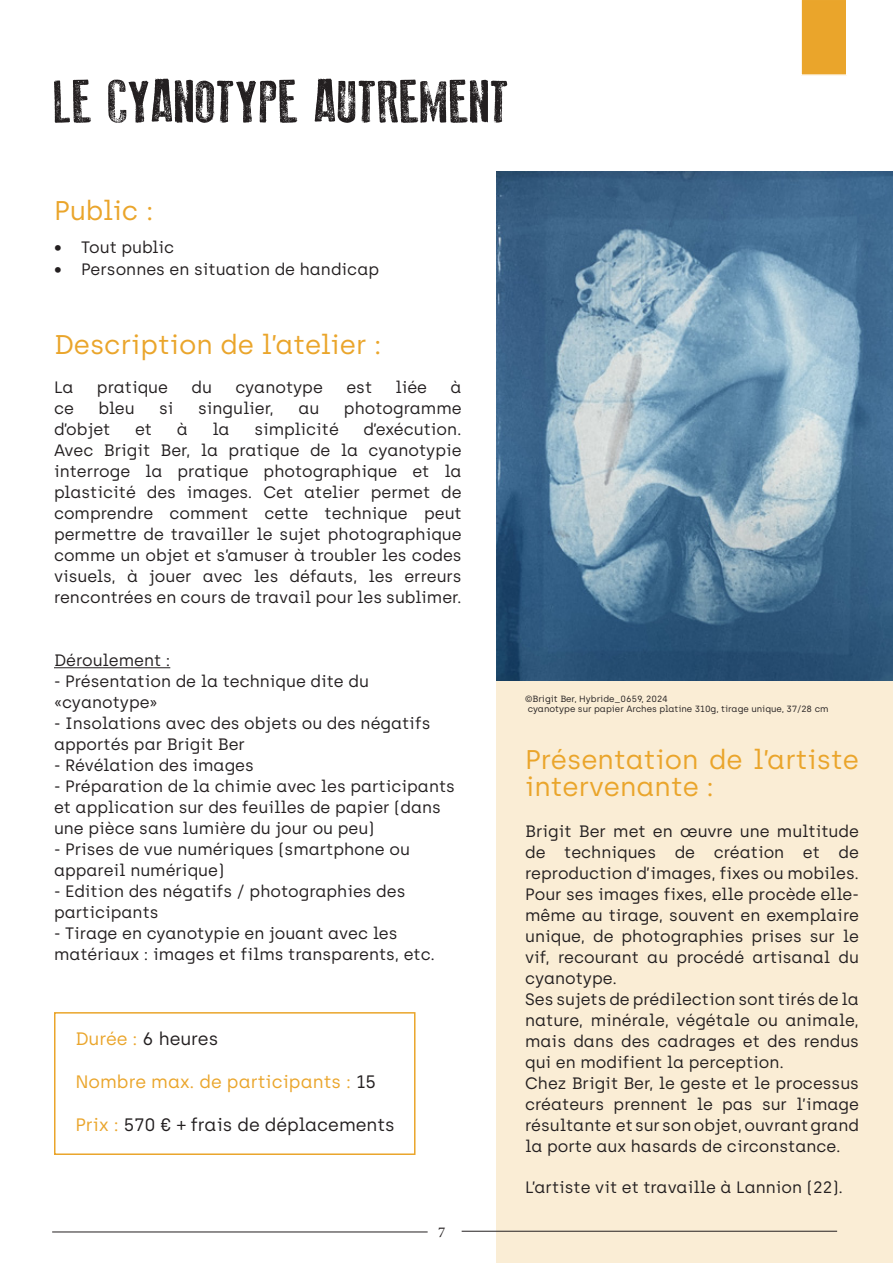
<style>
.page{position:relative;width:893px;height:1263px;background:#fff}
.page>*{position:absolute;margin:0;border:0;box-sizing:border-box;transform-origin:0 0}
.t1{font:60px "Old Press";color:#231f20}
.t2{font:27px/27px "Archia";color:#eaa52b}
.t3{font:18px "Archia";color:#231f20}
.t4{font:18px "Archia";color:#eaa52b}
.t5{font:16.5px/21px "Archia";color:#231f20}
.t6{font:15px "Minion Pro";color:#231f20}
.t7{font:9px "Archia";color:#231f20}
.s1{color:#eaa52b}
.s2{color:#231f20}
</style>
<div class="page">
<div style="left:496px;top:234px;width:397px;height:1029px;background:#faedd5"></div>
<img style="left:496px;top:171px;width:397px;height:510px">
<hr style="left:54px;top:667px;width:116px;height:1px;background:#231f20">
<div style="left:801px;top:0;width:46px;height:76px;background:#eaa52b"></div>
<hr style="left:52px;top:1232px;width:376px;height:1px;background:#231f20">
<hr style="left:462px;top:1231px;width:375px;height:1px;background:#231f20">
<div style="left:54px;top:1012px;width:361px;height:143px;border:2px solid #eaa52b"></div>
<p class="t1" style="left:54px;top:68px;width:458px">LE CYANOTYPE AUTREMENT</p>
<p class="t2" style="left:54px;top:197px;width:101px">Public :</p>
<p class="t5" style="left:54px;top:237px;width:122px">• Tout public</p>
<p class="t5" style="left:54px;top:258px;width:327px">• Personnes en situation de handicap</p>
<p class="t2" style="left:54px;top:331px;width:329px">Description de l’atelier :</p>
<p class="t5" style="left:54px;top:377px;width:21px">La</p>
<p class="t5" style="left:97px;top:377px;width:73px">pratique</p>
<p class="t5" style="left:191px;top:377px;width:22px">du</p>
<p class="t5" style="left:235px;top:377px;width:89px">cyanotype</p>
<p class="t5" style="left:346px;top:377px;width:27px">est</p>
<p class="t5" style="left:396px;top:377px;width:33px">liée</p>
<p class="t5" style="left:451px;top:377px;width:13px">à</p>
<p class="t5" style="left:54px;top:398px;width:21px">ce</p>
<p class="t5" style="left:98px;top:398px;width:38px">bleu</p>
<p class="t5" style="left:159px;top:398px;width:16px">si</p>
<p class="t5" style="left:198px;top:398px;width:77px">singulier,</p>
<p class="t5" style="left:299px;top:398px;width:22px">au</p>
<p class="t5" style="left:344px;top:398px;width:119px">photogramme</p>
<p class="t5" style="left:54px;top:419px;width:58px">d’objet</p>
<p class="t5" style="left:135px;top:419px;width:19px">et</p>
<p class="t5" style="left:177px;top:419px;width:13px">à</p>
<p class="t5" style="left:212px;top:419px;width:19px">la</p>
<p class="t5" style="left:254px;top:419px;width:86px">simplicité</p>
<p class="t5" style="left:54px;top:419px;width:409px;text-align:justify;text-indent:310px">d’exécution.<br>Avec Brigit Ber, la pratique de la cyanotypie interroge la pratique photographique et la plasticité des images. Cet atelier permet de comprendre comment cette technique peut permettre de travailler le sujet photographique comme un objet et s’amuser à troubler les codes visuels, à jouer avec les défauts, les erreurs rencontrées en cours de travail pour les sublimer.</p>
<p class="t5" style="left:54px;top:650px;width:118px">Déroulement :</p>
<p class="t5" style="left:54px;top:671px;width:316px">- Présentation de la technique dite du «cyanotype»</p>
<p class="t5" style="left:54px;top:713px;width:378px">- Insolations avec des objets ou des négatifs apportés par Brigit Ber</p>
<p class="t5" style="left:54px;top:755px;width:201px">- Révélation des images</p>
<p class="t5" style="left:54px;top:776px;width:402px">- Préparation de la chimie avec les participants et application sur des feuilles de papier (dans une pièce sans lumière du jour ou peu)</p>
<p class="t5" style="left:54px;top:839px;width:357px">- Prises de vue numériques (smartphone ou appareil numérique)</p>
<p class="t5" style="left:54px;top:881px;width:353px">- Edition des négatifs / photographies des participants</p>
<p class="t5" style="left:54px;top:923px;width:382px">- Tirage en cyanotypie en jouant avec les matériaux : images et films transparents, etc.</p>
<p class="t3" style="left:75px;top:1028px;width:144px"><span class="s1">Durée :</span> 6 heures</p>
<p class="t4" style="left:75px;top:1071px;width:302px">Nombre max. de participants : <span class="s2">15</span></p>
<p class="t3" style="left:75px;top:1114px;width:321px"><span class="s1">Prix :</span> 570 € + frais de déplacements</p>
<p class="t6" style="left:438px;top:1222px;width:9px">7</p>
<p class="t7" style="left:525px;top:693px;width:144px">©Brigit Ber, Hybride_0659, 2024</p>
<p class="t7" style="left:528px;top:704px;width:302px">cyanotype sur papier Arches platine 310g, tirage unique, 37/28 cm</p>
<p class="t2" style="left:525px;top:746px;width:335px">Présentation de l’artiste intervenante :</p>
<p class="t5" style="left:525px;top:820px;width:335px;text-align:justify">Brigit Ber met en œuvre une multitude de techniques de création et de reproduction d’images, fixes ou mobiles.<br>Pour ses images fixes, elle procède elle&shy;même au tirage, souvent en exemplaire unique, de photographies prises sur le vif, recourant au procédé artisanal du cyanotype.</p>
<p class="t5" style="left:525px;top:988px;width:335px;text-align:justify">Ses sujets de prédilection sont tirés de la nature, minérale, végétale ou animale, mais dans des cadrages et des rendus qui en modifient la perception.</p>
<p class="t5" style="left:525px;top:1072px;width:335px;text-align:justify">Chez Brigit Ber, le geste et le processus créateurs prennent le pas sur l’image résultante et sur son objet, ouvrant grand la porte aux hasards de circonstance.</p>
<p class="t5" style="left:525px;top:1176px;width:319px">L’artiste vit et travaille à Lannion (22).</p>
</div>
